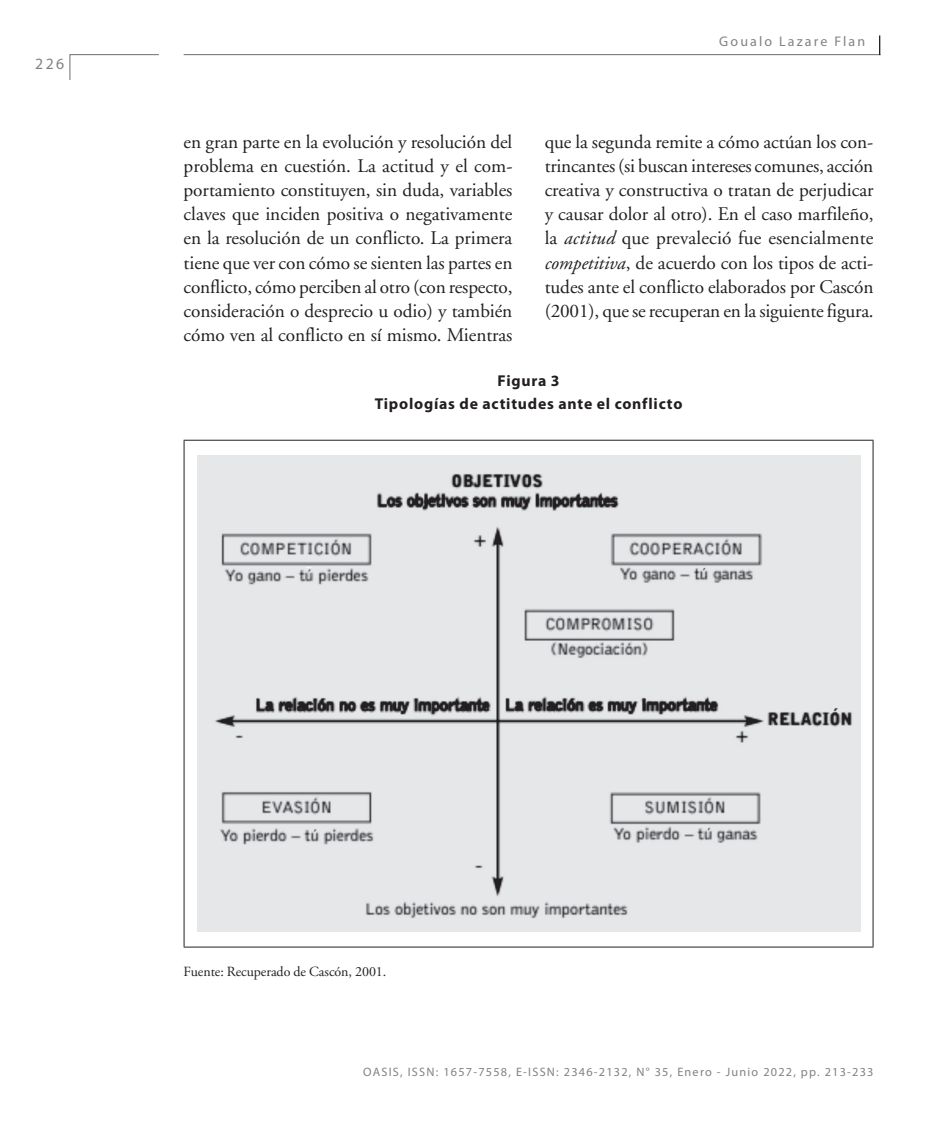
<style>
.page{position:relative;width:943px;height:1141px;background:#fff}
.page>*{position:absolute;margin:0;border:0;box-sizing:border-box;transform-origin:0 0}
.t1{font:19.25px/24.2px "Adobe Garamond";letter-spacing:-.005em;color:#231f20;text-align:justify}
.t2{font:700 15.75px/23.6px "Myriad Pro";letter-spacing:.05em;color:#231f20;text-align:center}
.t3{font:15.75px "Myriad Pro";color:#808285}
.t4{font:14px "Adobe Garamond Pro";letter-spacing:-.005em;color:#231f20}
.t5{font:14px "Myriad Pro";letter-spacing:.15em;color:#808285}
.t6{font:12.25px "Myriad Pro";letter-spacing:.1em;color:#808285}
.s1{font-style:italic}
</style>
<div class="page">
<hr style="left:184px;top:54px;width:696px;height:1px;background:#6c6d70">
<svg style="left:879px;top:35px;width:1px;height:20px"></svg>
<svg style="left:69px;top:54px;width:90px;height:26px"></svg>
<hr style="left:184px;top:440px;width:689px;height:1px;background:#231f20">
<hr style="left:184px;top:441px;width:1px;height:506px;background:#231f20">
<hr style="left:872px;top:441px;width:1px;height:506px;background:#231f20">
<hr style="left:184px;top:947px;width:689px;height:1px;background:#231f20">
<img style="left:197px;top:455px;width:663px;height:477px">
<p class="t3" style="left:35px;top:55px;width:30px">226</p>
<p class="t5" style="left:719px;top:34px;width:147px">Goualo Lazare Flan</p>
<p class="t1" style="left:184px;top:130px;width:330px">en gran parte en la evolución y resolución del problema en cuestión. La actitud y el com&shy;portamiento constituyen, sin duda, variables claves que inciden positiva o negativamente en la resolución de un conflicto. La primera tiene que ver con cómo se sienten las partes en conflicto, cómo perciben al otro (con respecto, consideración o desprecio u odio) y también cómo ven al conflicto en sí mismo. Mientras</p>
<p class="t1" style="left:544px;top:130px;width:330px">que la segunda remite a cómo actúan los con&shy;trincantes (si buscan intereses comunes, acción creativa y constructiva o tratan de perjudicar y causar dolor al otro). En el caso marfileño, la <span class="s1">actitud</span> que prevaleció fue esencialmente <span class="s1">competitiva</span>, de acuerdo con los tipos de acti&shy;tudes ante el conflicto elaborados por Cascón (2001), que se recuperan en la siguiente figura.</p>
<p class="t2" style="left:375px;top:369px;width:309px">Figura 3<br>Tipologías de actitudes ante el conflicto</p>
<p class="t4" style="left:184px;top:963px;width:204px">Fuente: Recuperado de Cascón, 2001.</p>
<p class="t6" style="left:363px;top:1065px;width:511px">OASIS, ISSN: 1657-7558, E-ISSN: 2346-2132, N° 35, Enero - Junio 2022, pp. 213-233</p>
</div>
